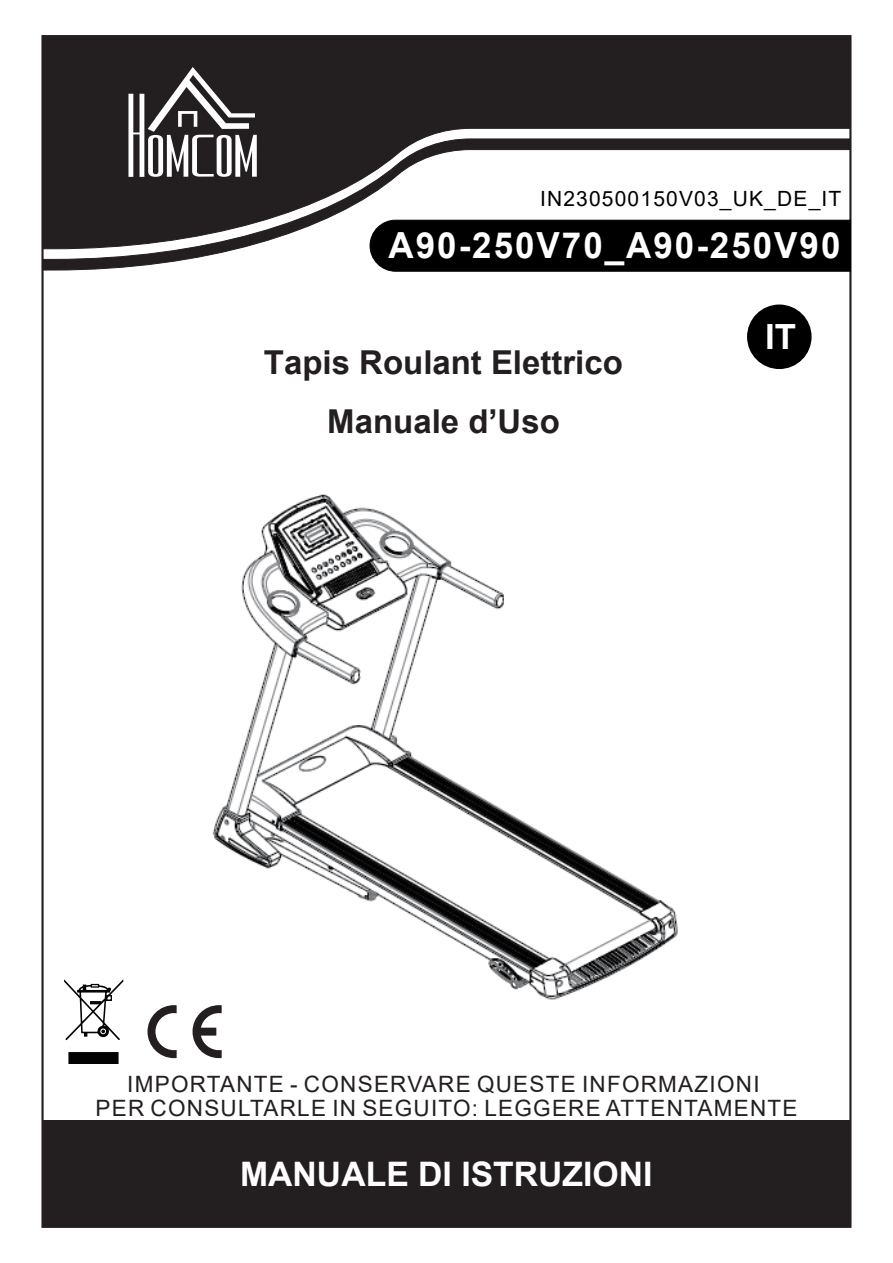
<style>
.page{position:relative;width:893px;height:1263px;background:#fff}
.page>*{position:absolute;margin:0;border:0;box-sizing:border-box;transform-origin:0 0}
.t1{font:700 36px "Arial";letter-spacing:.055em;color:#fff}
.t2{font:700 34.8px "Arial";color:#fff}
.t3{font:700 33.75px "Arial";color:#fff}
.t4{font:700 33px/58.5px "Arial";color:#231f20;text-align:center}
.t5{font:22.5px/24px "Arial";letter-spacing:.055em;color:#231f20;text-align:center}
.t6{font:21px "Arial";letter-spacing:.055em;color:#000}
</style>
<div class="page">
<div style="left:42px;top:35px;width:809px;height:103px;background:#231f20"></div>
<svg style="left:42px;top:138px;width:809px;height:133px"></svg>
<svg style="left:128px;top:67px;width:129px;height:110px"></svg>
<img style="left:212px;top:494px;width:466px;height:506px">
<svg style="left:369px;top:219px;width:482px;height:53px;background:#080808"></svg>
<div style="left:747px;top:304px;width:65px;height:65px;background:#000;border-radius:50%"></div>
<div style="left:43px;top:1120px;width:807px;height:107px;background:#231f20"></div>
<svg style="left:148px;top:1005px;width:74px;height:53px"></svg>
<svg style="left:68px;top:1052px;width:51px;height:12px"></svg>
<svg style="left:64px;top:979px;width:59px;height:61px"></svg>
<p class="t6" style="left:540px;top:184px;width:303px">IN230500150V03_UK_DE_IT</p>
<h1 class="t1" style="left:389px;top:220px;width:453px">A90-250V70_A90-250V90</h1>
<h3 class="t4" style="left:264px;top:334px;width:361px">Tapis Roulant Elettrico<br>Manuale d’Uso</h3>
<h2 class="t2" style="left:765px;top:312px;width:32px">IT</h2>
<p class="t5" style="left:96px;top:1071px;width:703px">IMPORTANTE - CONSERVARE QUESTE INFORMAZIONI<br>PER CONSULTARLE IN SEGUITO: LEGGERE ATTENTAMENTE</p>
<h3 class="t3" style="left:240px;top:1150px;width:414px">MANUALE DI ISTRUZIONI</h3>
</div>
